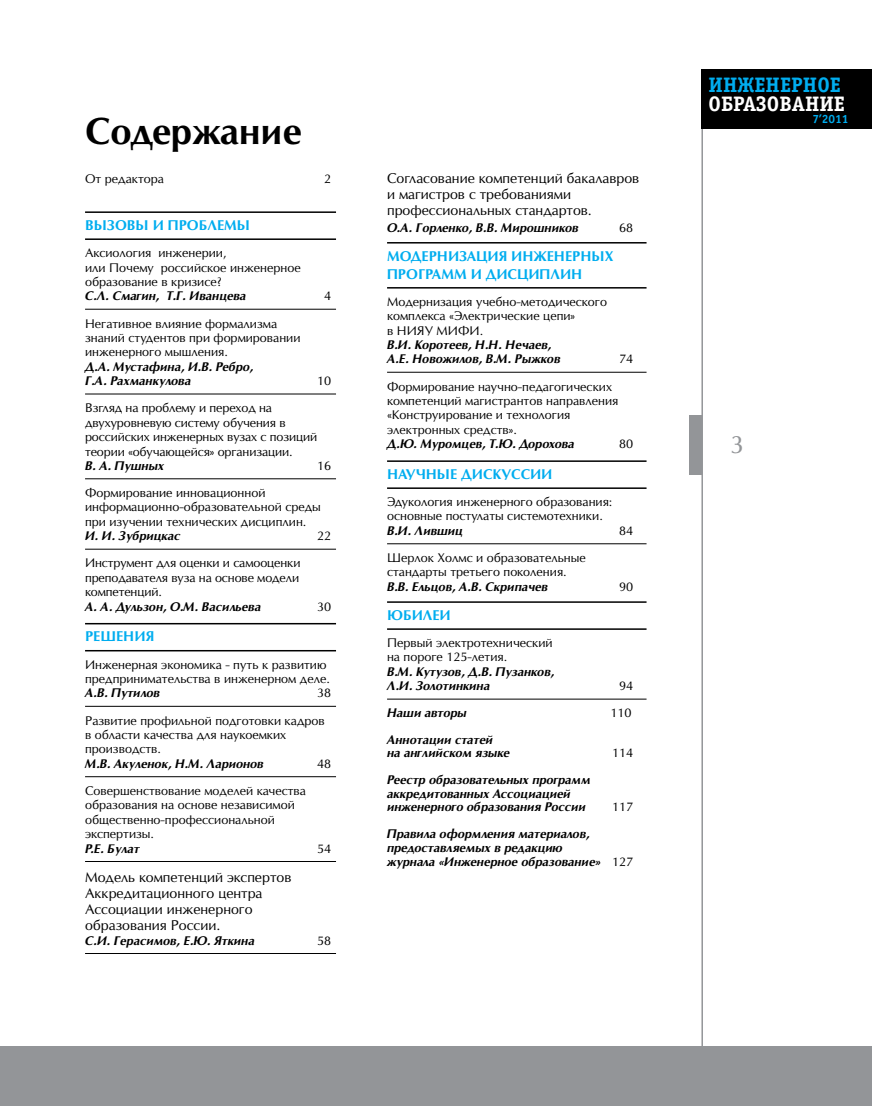
<style>
.page{position:relative;width:872px;height:1106px;background:#fff}
.page>*{position:absolute;margin:0;border:0;box-sizing:border-box;transform-origin:0 0}
.t1{font:700 36px "Opium New";color:#000}
.t2{font:700 21px "Officina Serif C";color:#fff}
.t3{font:700 21px "Officina Serif C";color:#00adef}
.t4{font:13.5px/16.2px "Opium New";color:#000}
.t5{font:700 13.5px/18px "Opium New";color:#00adef}
.t6{font:12px/14.4px "Opium New";color:#000}
.t7{font:italic 700 12px/14.4px "Opium New";color:#000}
.t8{font:700 12px "Officina Sans C";color:#00adef}
.s1{font-weight:400;font-style:normal}
</style>
<div class="page">
<hr style="left:701px;top:69px;width:2px;height:1037px;background:#939598">
<div style="left:701px;top:69px;width:171px;height:60px;background:#000"></div>
<div style="left:689px;top:415px;width:13px;height:60px;background:#939598"></div>
<div style="left:0;top:1046px;width:872px;height:60px;background:#939598"></div>
<hr style="left:85px;top:211px;width:251px;height:2px;background:#000">
<hr style="left:85px;top:238px;width:251px;height:2px;background:#000">
<hr style="left:85px;top:309px;width:251px;height:1px;background:#000">
<hr style="left:85px;top:393px;width:251px;height:1px;background:#000">
<hr style="left:85px;top:478px;width:251px;height:1px;background:#000">
<hr style="left:85px;top:549px;width:251px;height:1px;background:#000">
<hr style="left:85px;top:623px;width:251px;height:1px;background:#000">
<hr style="left:85px;top:650px;width:251px;height:1px;background:#000">
<hr style="left:85px;top:706px;width:251px;height:1px;background:#000">
<hr style="left:85px;top:776px;width:251px;height:1px;background:#000">
<hr style="left:85px;top:861px;width:251px;height:1px;background:#000">
<hr style="left:85px;top:953px;width:251px;height:1px;background:#000">
<hr style="left:387px;top:242px;width:259px;height:1px;background:#000">
<hr style="left:387px;top:287px;width:259px;height:1px;background:#000">
<hr style="left:387px;top:372px;width:259px;height:1px;background:#000">
<hr style="left:387px;top:460px;width:259px;height:2px;background:#000">
<hr style="left:387px;top:487px;width:259px;height:2px;background:#000">
<hr style="left:387px;top:543px;width:259px;height:1px;background:#000">
<hr style="left:387px;top:601px;width:259px;height:2px;background:#000">
<hr style="left:387px;top:628px;width:259px;height:2px;background:#000">
<hr style="left:387px;top:698px;width:259px;height:1px;background:#000">
<h1 class="t1" style="left:85px;top:110px;width:218px">Содержание</h1>
<p class="t6" style="left:85px;top:171px;width:80px">От редактора</p>
<p class="t6" style="left:324px;top:171px;width:9px">2</p>
<p class="t5" style="left:85px;top:216px;width:134px">ВЫЗОВЫ И ПРОБЛЕМЫ</p>
<p class="t6" style="left:85px;top:245px;width:217px">Аксиология инженерии,<br>или Почему российское инженерное образование в кризисе?</p>
<p class="t7" style="left:85px;top:289px;width:163px">С.Л. Смагин, Т.Г. Иванцева</p>
<p class="t6" style="left:324px;top:289px;width:9px">4</p>
<p class="t6" style="left:85px;top:316px;width:217px">Н егативное влияние формализма знаний студентов при формировании инженерного мышления.</p>
<p class="t7" style="left:85px;top:359px;width:170px">Д.А. Мустафина, И.В. Ребро,<br>Г.А. Рахманкулова</p>
<p class="t6" style="left:317px;top:373px;width:16px">10</p>
<p class="t6" style="left:85px;top:401px;width:234px">В згляд на проблему и переход на двухуровневую систему обучения в российских инженерных вузах с позиций теории «обучающейся» организации.</p>
<p class="t7" style="left:85px;top:458px;width:81px">В. А. Пушных</p>
<p class="t6" style="left:317px;top:458px;width:16px">16</p>
<p class="t6" style="left:85px;top:485px;width:237px">Формирование инновационной информационно-образовательной среды при изучении технических дисциплин.</p>
<p class="t7" style="left:85px;top:529px;width:97px">И. И. Зубрицкас</p>
<p class="t6" style="left:317px;top:529px;width:16px">22</p>
<p class="t6" style="left:85px;top:556px;width:217px;text-align:justify">И нструмент для оценки и самооценки преподавателя вуза на основе модели компетенций.</p>
<p class="t7" style="left:85px;top:599px;width:177px">А. А. Дульзон, О.М. Васильева</p>
<p class="t6" style="left:317px;top:599px;width:16px">30</p>
<p class="t5" style="left:85px;top:627px;width:71px">РЕШЕНИЯ</p>
<p class="t6" style="left:85px;top:657px;width:246px">И нженерная экономика - путь к развитию предпринимательства в инженерном деле.</p>
<p class="t7" style="left:85px;top:686px;width:76px">А.В. Путилов</p>
<p class="t6" style="left:317px;top:686px;width:16px">38</p>
<p class="t6" style="left:85px;top:713px;width:241px">Развитие профильной подготовки кадров в области качества для наукоемких производств.</p>
<p class="t7" style="left:85px;top:756px;width:180px">М.В. Акуленок, Н.М. Ларионов</p>
<p class="t6" style="left:317px;top:756px;width:16px">48</p>
<p class="t6" style="left:85px;top:783px;width:222px">Совершенствование моделей качества образования на основе независимой общественно-профессиональной экспертизы.</p>
<p class="t7" style="left:85px;top:841px;width:56px">Р.Е. Булат</p>
<p class="t6" style="left:317px;top:841px;width:16px">54</p>
<p class="t4" style="left:85px;top:868px;width:208px">Модель компетенций экспертов<br>Аккредитационного центра<br>Ассоциации инженерного образования России.</p>
<p class="t7" style="left:85px;top:933px;width:171px">С.И. Герасимов, Е.Ю. Яткина</p>
<p class="t6" style="left:317px;top:933px;width:16px">58</p>
<p class="t4" style="left:387px;top:170px;width:254px">Согласование компетенций бакалавров и магистров с требованиями профессиональных стандартов.</p>
<p class="t7" style="left:387px;top:220px;width:193px">О.А. Горленко, В.В. Мирошников</p>
<p class="t6" style="left:619px;top:220px;width:16px">68</p>
<p class="t5" style="left:387px;top:247px;width:228px">МОДЕРНИЗАЦИЯ И НЖЕНЕРНЫХ<br>ПРОГРАММ</p>
<p class="t5" style="left:470px;top:265px;width:113px">И ДИСЦИПЛИ Н</p>
<p class="t6" style="left:387px;top:294px;width:221px">Модернизация учебно-методического комплекса «Электрические цепи»<br>в НИЯУ</p>
<p class="t6" style="left:436px;top:323px;width:48px">МИФИ.</p>
<p class="t7" style="left:387px;top:337px;width:175px">В.И. Коротеев, Н.Н. Нечаев,<br>А.Е. Новожилов, В.М. Рыжков</p>
<p class="t6" style="left:619px;top:352px;width:16px">74</p>
<p class="t6" style="left:387px;top:379px;width:233px">Формирование научно-педагогических компетенций магистрантов направления «Конструирование и технология электронных средств».</p>
<p class="t7" style="left:387px;top:437px;width:189px">Д.Ю. Муромцев, Т.Ю. Дорохова</p>
<p class="t6" style="left:619px;top:436px;width:16px">80</p>
<p class="t5" style="left:387px;top:465px;width:155px">НАУЧНЫЕ ДИСКУССИИ</p>
<p class="t6" style="left:387px;top:494px;width:227px">Эдукология инженерного образования: основные постулаты системотехники.</p>
<p class="t7" style="left:387px;top:523px;width:77px">В.И. Лившиц</p>
<p class="t6" style="left:619px;top:523px;width:16px">84</p>
<p class="t6" style="left:387px;top:550px;width:200px">Шерлок Холмс и образовательные стандарты третьего поколения.</p>
<p class="t7" style="left:387px;top:579px;width:162px">В.В. Ельцов, А.В. Скрипачев</p>
<p class="t6" style="left:619px;top:579px;width:16px">90</p>
<p class="t5" style="left:387px;top:606px;width:35px">ЮБИЛЕИ</p>
<p class="t6" style="left:387px;top:635px;width:167px">Первый электротехнический на пороге 125-летия.</p>
<p class="t7" style="left:387px;top:664px;width:169px">В.М. Кутузов, Д.В. Пузанков,<br>Л.И. Золотинкина</p>
<p class="t6" style="left:619px;top:678px;width:16px">94</p>
<p class="t7" style="left:387px;top:705px;width:81px">Наши авторы</p>
<p class="t6" style="left:610px;top:705px;width:23px">110</p>
<p class="t7" style="left:387px;top:732px;width:124px;line-height:13.5px">Аннотации статей<br>на английском языке</p>
<p class="t6" style="left:612px;top:745px;width:23px">114</p>
<p class="t7" style="left:387px;top:773px;width:205px;line-height:13.5px">Реестр образовательных программ аккредитованных Ассоциацией инженерного образования России</p>
<p class="t6" style="left:612px;top:799px;width:23px">117</p>
<p class="t7" style="left:387px;top:827px;width:248px;line-height:14px">Правила оформления материалов, предоставляемых в редакцию<br>журнала «Инженерное образование» <span class="s1">127</span></p>
<h2 class="t3" style="left:708px;top:73px;width:134px">ИНЖЕНЕРНОЕ</h2>
<h2 class="t2" style="left:708px;top:91px;width:138px">ОБРАЗОВАНИЕ</h2>
<p class="t8" style="left:812px;top:113px;width:38px">7’2011</p>
</div>
